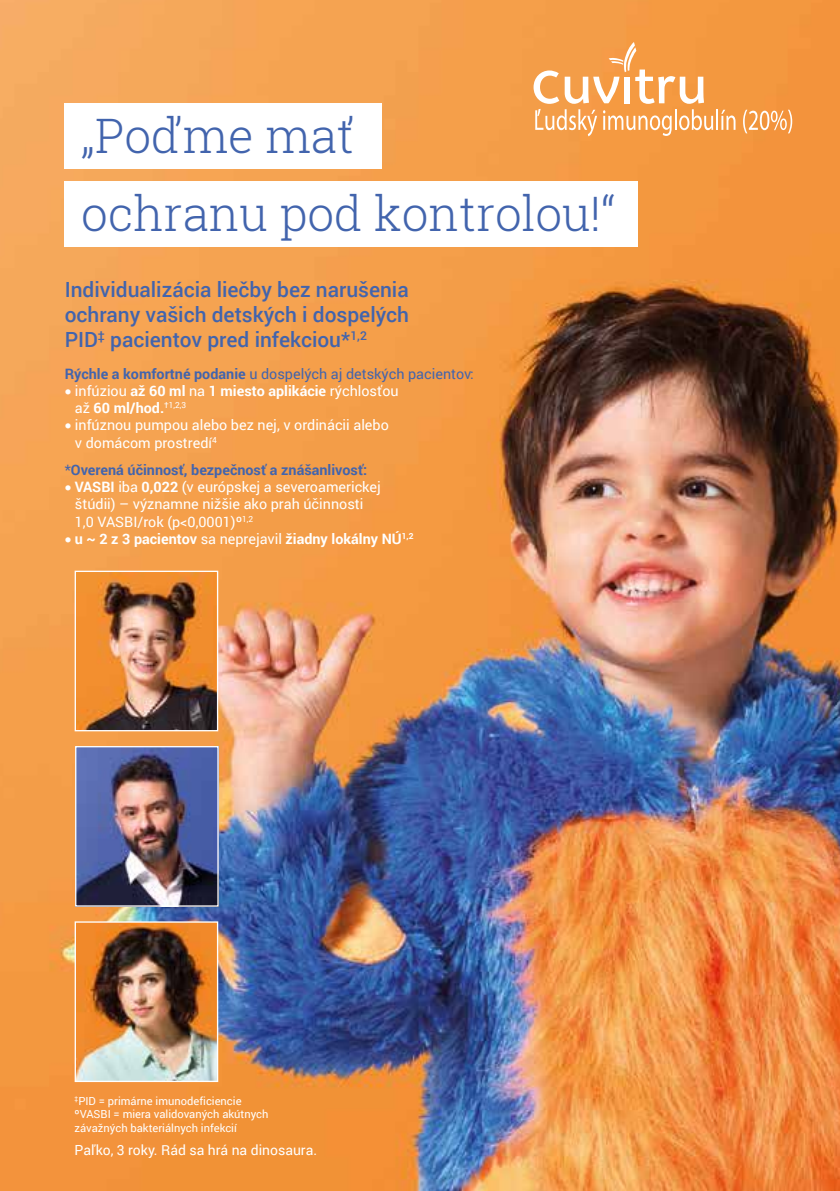
<style>
.page{position:relative;width:840px;height:1191px;background:#fff}
.page>*{position:absolute;margin:0;border:0;box-sizing:border-box;transform-origin:0 0}
.t1{font:300 47.6px/77.6px "Roboto Slab";color:#4264ad}
.t2{font:500 20.8px/25px "Roboto";color:#4264ad;text-align:justify}
.t3{font:14.4px/17.2px "Roboto";color:#fff}
.t4{font:700 14.4px/17.2px "Roboto";color:#fff}
.t5{font:14.4px "Roboto";color:#4264ad}
.t6{font:700 14.4px "Roboto";color:#4264ad}
.t7{font:14px "Roboto";color:#fff}
.t8{font:11.2px/13.4px "Roboto";color:#fff}
.s1{font-weight:700}
.s2{font-weight:400}
</style>
<div class="page">
<img style="left:0;top:0;width:839px;height:1191px">
<div style="left:64px;top:104px;width:317px;height:65px;background:#fff"></div>
<div style="left:64px;top:181px;width:573px;height:65px;background:#fff"></div>
<img style="left:77px;top:572px;width:139px;height:157px">
<div style="left:75px;top:570px;width:143px;height:161px;border:1px solid #fff"></div>
<img style="left:77px;top:748px;width:139px;height:156px">
<div style="left:75px;top:746px;width:143px;height:160px;border:1px solid #fff"></div>
<img style="left:77px;top:923px;width:139px;height:157px">
<div style="left:75px;top:921px;width:143px;height:161px;border:1px solid #fff"></div>
<hr style="left:715px;top:109px;width:2px;height:21px;background:#fff">
<svg style="left:721px;top:110px;width:14px;height:20px"></svg>
<svg style="left:742px;top:110px;width:49px;height:23px"></svg>
<svg style="left:533px;top:42px;width:179px;height:94px;background:#f6ad66"></svg>
<h1 class="t1" style="left:81px;top:96px;width:535px">„Poďme mať<br>ochranu pod kontrolou!“</h1>
<h2 class="t2" style="left:65px;top:276px;width:345px">Individualizácia liečby bez narušenia ochrany vašich detských i dospelých PID<sup>‡</sup> pacientov pred infekciou*<sup>1,2</sup></h2>
<p class="t5" style="left:65px;top:363px;width:410px"><span class="s1">Rýchle a komfortné podanie</span> u dospelých aj detských pacientov:</p>
<p class="t4" style="left:75px;top:381px;width:325px;text-indent:-10px">• <span class="s2">infúziou</span> až 60 ml <span class="s2">na</span> 1 miesto aplikácie <span class="s2">rýchlosťou až</span> 60 ml/hod.<sup>†1,2,3</sup></p>
<p class="t3" style="left:75px;top:416px;width:315px;text-indent:-10px">• infúznou pumpou alebo bez nej, v ordinácii alebo v domácom prostredí<sup>4</sup></p>
<p class="t6" style="left:65px;top:459px;width:304px"><span class="s2">*</span>Overená účinnosť, bezpečnosť a znášanlivosť:</p>
<p class="t3" style="left:75px;top:478px;width:307px;text-indent:-10px">• <span class="s1">VASBI</span> iba <span class="s1">0,022</span> (v európskej a severoamerickej štúdii) – významne nižšie ako prah účinnosti<br>1,0 VASBI/rok (p&lt;0,0001)º<sup>1,2</sup></p>
<p class="t4" style="left:65px;top:529px;width:350px">• u ~ 2 z 3 pacientov <span class="s2">sa neprejavil</span> žiadny lokálny NÚ<sup>1,2</sup></p>
<p class="t8" style="left:75px;top:1094px;width:195px"><sup>‡</sup>PID = primárne imunodeficiencie ºVASBI = miera validovaných akútnych závažných bakteriálnych infekcií</p>
<p class="t7" style="left:75px;top:1140px;width:244px">Paľko, 3 roky. Rád sa hrá na dinosaura.</p>
</div>
